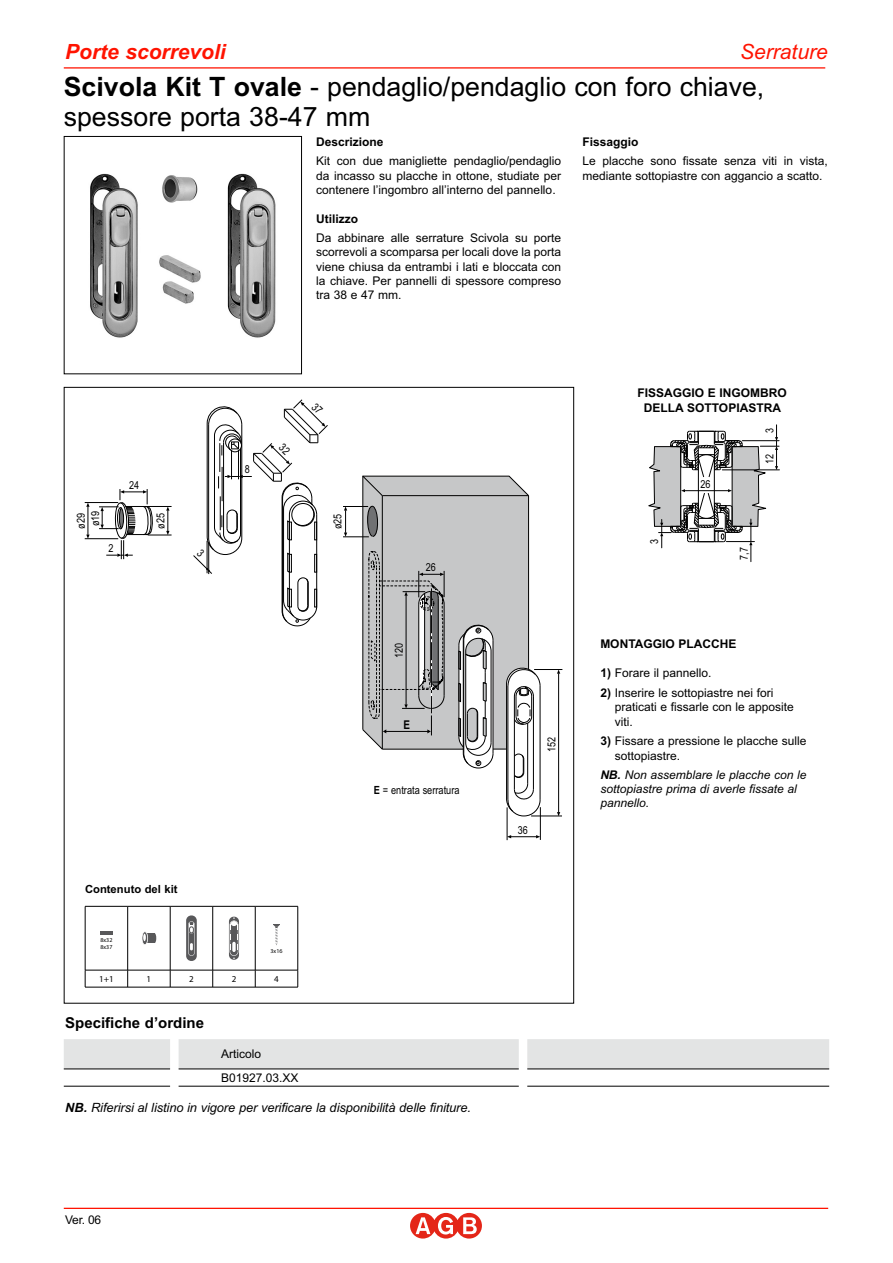
<style>
.page{position:relative;width:893px;height:1263px;background:#fff}
.page>*{position:absolute;margin:0;border:0;box-sizing:border-box;transform-origin:0 0}
.t1{font:26.7px/30px "Arial";color:#000}
.t2{font:italic 700 21px "Arial";color:#ff1300}
.t3{font:italic 21px "Arial";color:#ff1300}
.t4{font:700 15px "Arial";color:#000}
.t5{font:italic 12.75px "Arial";letter-spacing:-.005em;color:#000}
.t6{font:12px/14.4px "Arial";color:#000}
.t7{font:700 12px/15px "Arial";color:#000;text-align:center}
.t8{font:italic 12px/14.4px "Arial";color:#000}
.t9{font:700 12px "Arial Narrow";color:#000}
.t10{font:11.25px "Arial Narrow";color:#000}
.t11{font:700 11.25px "Arial";color:#000}
.t12{font:11.1px "Arial Narrow";color:#000}
.t13{font:9px "Myriad Pro";color:#000}
.t14{font:6px/7.2px "Myriad Pro";color:#000}
.s1{font-weight:700}
</style>
<div class="page">
<hr style="left:64px;top:67px;width:761px;height:2px;background:#ff1300">
<hr style="left:540px;top:807px;width:1px;height:33px;background:#000">
<hr style="left:507px;top:807px;width:1px;height:33px;background:#000">
<svg style="left:507px;top:835px;width:33px;height:3px"></svg>
<svg style="left:86px;top:503px;width:4px;height:35px"></svg>
<hr style="left:85px;top:538px;width:33px;height:1px;background:#000">
<hr style="left:85px;top:502px;width:33px;height:1px;background:#000">
<svg style="left:99px;top:489px;width:73px;height:70px"></svg>
<svg style="left:343px;top:475px;width:219px;height:342px"></svg>
<img style="left:90px;top:173px;width:186px;height:165px">
<div style="left:64px;top:136px;width:238px;height:238px;border:1px solid #000"></div>
<div style="left:64px;top:1039px;width:765px;height:30px;background:#e3e4e4"></div>
<hr style="left:64px;top:1069px;width:106px;height:1px;background:#000">
<hr style="left:179px;top:1069px;width:340px;height:1px;background:#000">
<hr style="left:527px;top:1069px;width:302px;height:1px;background:#000">
<hr style="left:64px;top:1086px;width:106px;height:1px;background:#000">
<hr style="left:179px;top:1086px;width:340px;height:1px;background:#000">
<hr style="left:527px;top:1086px;width:302px;height:1px;background:#000">
<hr style="left:85px;top:987px;width:213px;height:1px;background:#000">
<svg style="left:85px;top:906px;width:213px;height:81px"></svg>
<svg style="left:648px;top:425px;width:131px;height:137px"></svg>
<svg style="left:410px;top:1213px;width:72px;height:25px"></svg>
<hr style="left:64px;top:1208px;width:764px;height:1px;background:#ff1300">
<svg style="left:193px;top:399px;width:135px;height:228px"></svg>
<h2 class="t2" style="left:65px;top:40px;width:162px">Porte scorrevoli</h2>
<h2 class="t3" style="left:740px;top:44px;width:89px">Serrature</h2>
<h1 class="t1" style="left:64px;top:74px;width:702px"><span class="s1">Scivola Kit T ovale</span> - pendaglio/pendaglio con foro chiave, spessore porta 38-47 mm</h1>
<p class="t7" style="left:316px;top:136px;width:69px">Descrizione</p>
<p class="t6" style="left:316px;top:155px;width:247px;text-align:justify">Kit con due manigliette pendaglio/pendaglio da incasso su placche in ottone, studiate per contenere l’ingombro all’interno del pannello.</p>
<p class="t7" style="left:316px;top:212px;width:43px">Utilizzo</p>
<p class="t6" style="left:316px;top:231px;width:247px;text-align:justify">Da abbinare alle serrature Scivola su porte scorrevoli a scomparsa per locali dove la porta viene chiusa da entrambi i lati e bloccata con la chiave. Per pannelli di spessore compreso tra 38 e 47 mm.</p>
<p class="t7" style="left:583px;top:136px;width:58px">Fissaggio</p>
<p class="t6" style="left:583px;top:155px;width:247px">Le placche sono fissate senza viti in vista, mediante sottopiastre con aggancio a scatto.</p>
<p class="t7" style="left:638px;top:387px;width:151px">FISSAGGIO E INGOMBRO<br>DELLA SOTTOPIASTRA</p>
<p class="t12" style="left:129px;top:481px;width:12px">24</p>
<p class="t12" style="left:91px;top:526px;width:17px;rotate:-90deg">ø19</p>
<p class="t12" style="left:77px;top:528px;width:17px;rotate:-90deg">ø29</p>
<p class="t12" style="left:157px;top:529px;width:17px;rotate:-90deg">ø25</p>
<p class="t12" style="left:109px;top:544px;width:7px">2</p>
<p class="t12" style="left:245px;top:465px;width:7px">8</p>
<p class="t12" style="left:334px;top:529px;width:17px;rotate:-90deg">ø25</p>
<p class="t12" style="left:426px;top:563px;width:12px">26</p>
<p class="t12" style="left:395px;top:658px;width:17px;rotate:-90deg">120</p>
<p class="t9" style="left:404px;top:720px;width:8px">E</p>
<p class="t10" style="left:374px;top:786px;width:87px"><span class="s1">E</span> = entrata serratura</p>
<p class="t11" style="left:85px;top:885px;width:94px">Contenuto del kit</p>
<p class="t14" style="left:100px;top:936px;width:14px">8x32<br>8x37</p>
<p class="t14" style="left:270px;top:947px;width:14px">3x16</p>
<p class="t13" style="left:99px;top:975px;width:16px">1+1</p>
<p class="t13" style="left:147px;top:975px;width:6px">1</p>
<p class="t13" style="left:189px;top:975px;width:6px">2</p>
<p class="t13" style="left:232px;top:975px;width:6px">2</p>
<p class="t13" style="left:274px;top:975px;width:6px">4</p>
<p class="t4" style="left:65px;top:1017px;width:140px">Specifiche d’ordine</p>
<p class="t6" style="left:221px;top:1043px;width:79px;line-height:23.5px">Articolo<br>B01927.03.XX</p>
<p class="t5" style="left:65px;top:1103px;width:407px"><span class="s1">NB.</span> Riferirsi al listino in vigore per verificare la disponibilità delle finiture.</p>
<p class="t6" style="left:65px;top:1214px;width:37px">Ver. 06</p>
<p class="t12" style="left:548px;top:752px;width:17px;rotate:-90deg">152</p>
<p class="t12" style="left:518px;top:826px;width:12px">36</p>
<p class="t12" style="left:650px;top:544px;width:7px;rotate:-90deg">3</p>
<p class="t12" style="left:700px;top:480px;width:12px">26</p>
<p class="t12" style="left:766px;top:433px;width:7px;rotate:-90deg">3</p>
<p class="t12" style="left:766px;top:464px;width:12px;rotate:-90deg">12</p>
<p class="t12" style="left:740px;top:560px;width:14px;rotate:-90deg">7,7</p>
<p class="t7" style="left:600px;top:637px;width:138px">MONTAGGIO PLACCHE</p>
<p class="t6" style="left:600px;top:667px;width:113px"><span class="s1">1)</span> Forare il pannello.</p>
<p class="t6" style="left:615px;top:686px;width:181px;text-indent:-14px"><span class="s1">2)</span> Inserire le sottopiastre nei fori praticati e fissarle con le apposite viti.</p>
<p class="t6" style="left:615px;top:735px;width:193px;text-indent:-14px"><span class="s1">3)</span> Fissare a pressione le placche sulle sottopiastre.</p>
<p class="t8" style="left:600px;top:768px;width:208px"><span class="s1">NB.</span> Non assemblare le placche con le sottopiastre prima di averle fissate al pannello.</p>
</div>
